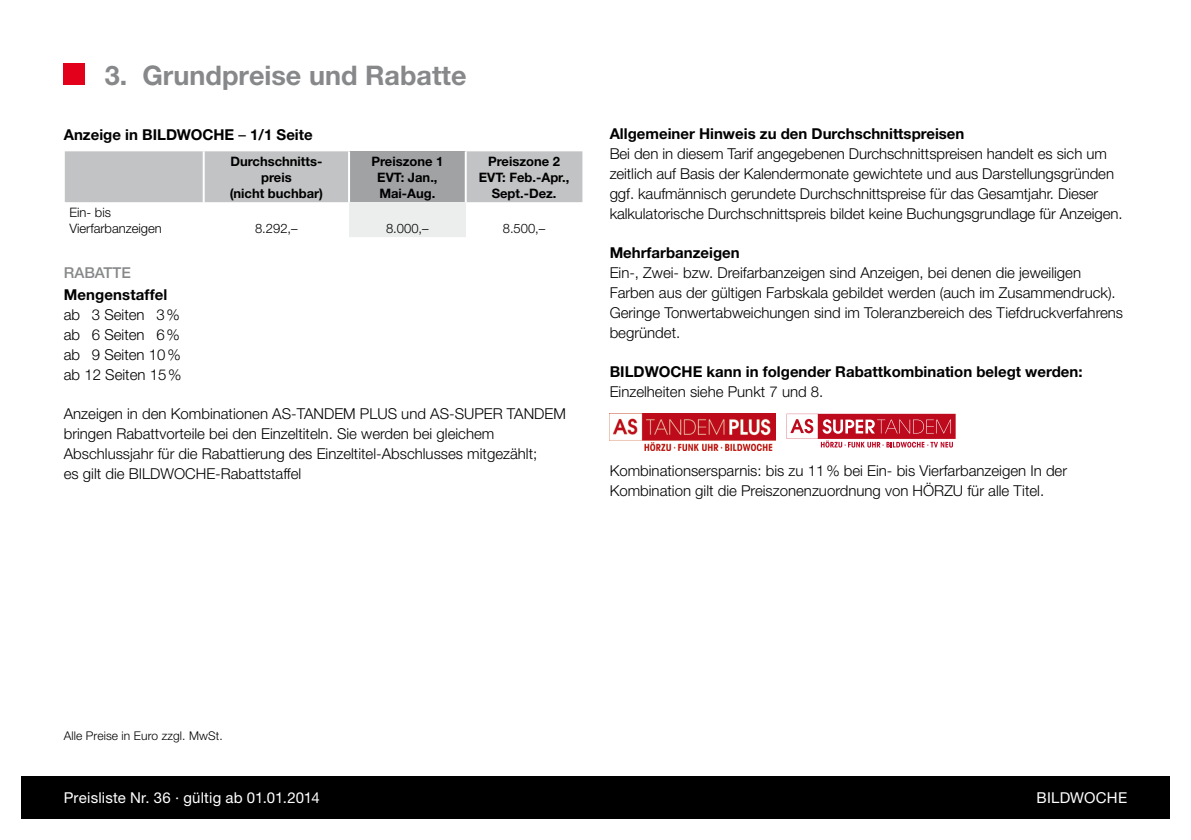
<style>
.page{position:relative;width:1191px;height:840px;background:#fff}
.page>*{position:absolute;margin:0;border:0;box-sizing:border-box;transform-origin:0 0}
.t1{font:700 27px "Helvetica Neue";color:#87888a}
.t2{font:300 15px/19.8px "Helvetica Neue";color:#000}
.t3{font:700 15px "Helvetica Neue";color:#000}
.t4{font:15px "Helvetica Neue";letter-spacing:.015em;color:#fff}
.t5{font:500 15px "Helvetica Neue";color:#87888a}
.t6{font:700 13px/15.6px "Helvetica Neue";color:#000;text-align:center}
.t7{font:300 13px/15.6px "Helvetica Neue";color:#000}
.t8{font:300 12px "Helvetica Neue";letter-spacing:.01em;color:#000}
.s1{font-family:"Helvetica Neue CE"}
.s2{font-weight:400}
</style>
<div class="page">
<div style="left:21px;top:775px;width:1148px;height:43px;background:#000"></div>
<div style="left:64px;top:64px;width:21px;height:21px;background:#e2001a"></div>
<svg style="left:65px;top:151px;width:517px;height:52px"></svg>
<div style="left:349px;top:202px;width:117px;height:35px;background:#eceded"></div>
<hr style="left:64px;top:202px;width:2px;height:35px;background:#fff">
<hr style="left:203px;top:202px;width:2px;height:35px;background:#fff">
<hr style="left:581px;top:202px;width:2px;height:35px;background:#fff">
<hr style="left:348px;top:151px;width:2px;height:51px;background:#fff">
<hr style="left:465px;top:151px;width:2px;height:51px;background:#fff">
<hr style="left:203px;top:151px;width:2px;height:51px;background:#fff">
<svg style="left:786px;top:413px;width:167px;height:34px"></svg>
<img style="left:609px;top:413px;width:166px;height:37px">
<h1 class="t1" style="left:105px;top:59px;width:363px">3. Grundpreise und Rabatte</h1>
<p class="t3" style="left:64px;top:125px;width:250px">Anzeige in <span class="s1">BILDWOCHE</span> <span class="s2">–</span> 1/1 Seite</p>
<p class="t7" style="left:69px;top:204px;width:94px">Ein- bis<br>Vierfarbanzeigen</p>
<p class="t6" style="left:230px;top:153px;width:95px">Durchschnitts&shy;preis<br>(nicht buchbar)</p>
<p class="t6" style="left:371px;top:153px;width:73px">Preiszone 1<br>EVT: Jan.,<br>Mai-Aug.</p>
<p class="t6" style="left:479px;top:153px;width:92px">Preiszone 2<br>EVT: Feb.-Apr.,<br>Sept.-Dez.</p>
<p class="t7" style="left:255px;top:220px;width:44px">8.292,–</p>
<p class="t7" style="left:386px;top:220px;width:44px">8.000,–</p>
<p class="t7" style="left:503px;top:220px;width:44px">8.500,–</p>
<p class="t5" style="left:64px;top:264px;width:68px">RABATTE</p>
<p class="t3" style="left:64px;top:286px;width:105px">Mengenstaffel</p>
<p class="t2" style="left:64px;top:304px;width:119px;text-align:justify">ab 3 Seiten 3% ab 6 Seiten 6% ab 9 Seiten 10% ab 12 Seiten 15%</p>
<p class="t2" style="left:64px;top:403px;width:503px">Anzeigen in den Kombinationen AS-TANDEM PLUS und AS-SUPER TANDEM bringen Rabattvorteile bei den Einzeltiteln. Sie werden bei gleichem Abschlussjahr für die Rabattierung des Einzeltitel-Abschlusses mitgezählt;<br>es gilt die BILDWOCHE-Rabattstaffel</p>
<p class="t3" style="left:609px;top:125px;width:356px">Allgemeiner Hinweis zu den Durchschnittspreisen</p>
<p class="t2" style="left:609px;top:144px;width:514px">Bei den in diesem Tarif angegebenen Durchschnittspreisen handelt es sich um zeitlich auf Basis der Kalendermonate gewichtete und aus Darstellungsgründen ggf. kaufmännisch gerundete Durchschnittspreise für das Gesamtjahr. Dieser kalkulatorische Durchschnittspreis bildet keine Buchungsgrundlage für Anzeigen.</p>
<p class="t3" style="left:609px;top:243px;width:131px">Mehrfarbanzeigen</p>
<p class="t2" style="left:609px;top:262px;width:515px">Ein-, Zwei- bzw. Dreifarbanzeigen sind Anzeigen, bei denen die jeweiligen Farben aus der gültigen Farbskala gebildet werden (auch im Zusammendruck).<br>Geringe Tonwertabweichungen sind im Toleranzbereich des Tiefdruckverfahrens begründet.</p>
<p class="t3" style="left:609px;top:362px;width:474px">BILDWOCHE kann in folgender Rabattkombination belegt werden:</p>
<p class="t2" style="left:609px;top:381px;width:215px">Einzelheiten siehe Punkt 7 und 8.</p>
<p class="t2" style="left:609px;top:460px;width:459px">Kombinationsersparnis: bis zu 11% bei Ein- bis Vierfarbanzeigen In der<br>Kombination gilt die Preiszonenzuordnung von HÖRZU für alle Titel.</p>
<p class="t8" style="left:64px;top:728px;width:160px">Alle Preise in Euro zzgl. MwSt.</p>
<p class="t4" style="left:64px;top:788px;width:257px">Preisliste Nr. 36 · gültig ab 01.01.2014</p>
<p class="t4" style="left:1036px;top:788px;width:92px">BILDWOCHE</p>
</div>
